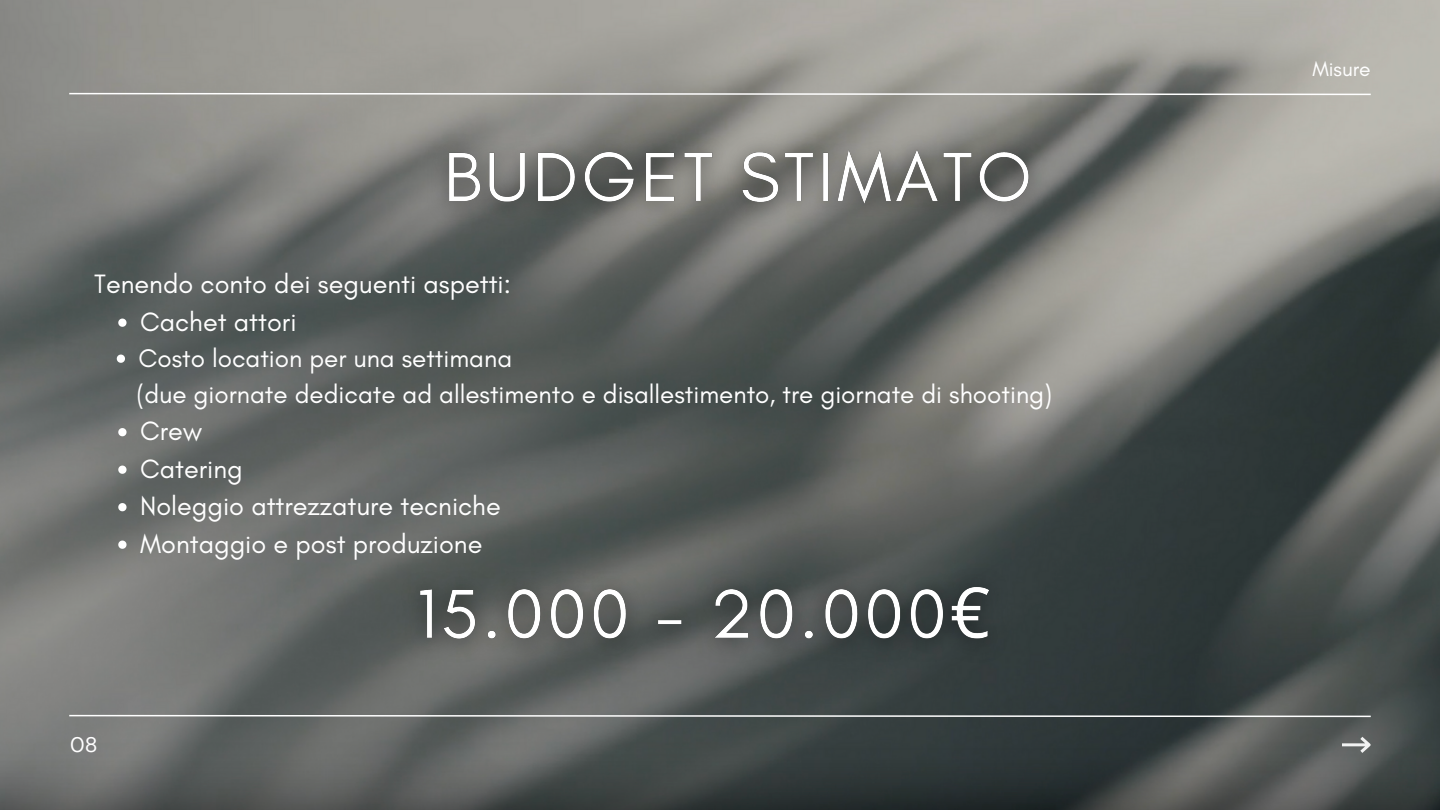
<style>
.page{position:relative;width:1440px;height:810px;background:#fff}
.page>*{position:absolute;margin:0;border:0;box-sizing:border-box;transform-origin:0 0}
.t1{font:27px "Glacial Indifference";color:#fff}
.t2{font:26px "Glacial Indifference";color:#fff}
.t3{font:21px "Glacial Indifference";color:#fff}
.t4{font:21px "DM Sans";color:#fff}
</style>
<div class="page">
<img style="left:0;top:0;width:1440px;height:810px">
<svg style="left:68px;top:714px;width:1304px;height:4px;background:#929595"></svg>
<svg style="left:68px;top:92px;width:1304px;height:4px"></svg>
<svg style="left:1342px;top:737px;width:29px;height:16px"></svg>
<img style="left:420px;top:123px;width:638px;height:113px">
<svg style="left:118px;top:319px;width:9px;height:8px"></svg>
<svg style="left:117px;top:355px;width:8px;height:8px"></svg>
<svg style="left:118px;top:428px;width:9px;height:8px"></svg>
<svg style="left:118px;top:466px;width:9px;height:8px"></svg>
<svg style="left:118px;top:503px;width:9px;height:8px"></svg>
<svg style="left:118px;top:541px;width:9px;height:8px"></svg>
<img style="left:390px;top:560px;width:629px;height:112px">
<p class="t1" style="left:94px;top:267px;width:418px">Tenendo conto dei seguenti aspetti:</p>
<p class="t1" style="left:140px;top:305px;width:158px">Cachet attori</p>
<p class="t2" style="left:138px;top:343px;width:375px">Costo location per una settimana</p>
<p class="t2" style="left:136px;top:379px;width:917px">(due giornate dedicate ad allestimento e disallestimento, tre giornate di shooting)</p>
<p class="t1" style="left:140px;top:414px;width:64px">Crew</p>
<p class="t1" style="left:140px;top:452px;width:104px">Catering</p>
<p class="t1" style="left:140px;top:489px;width:362px">Noleggio attrezzature tecniche</p>
<p class="t1" style="left:140px;top:527px;width:344px">Montaggio e post produzione</p>
<p class="t4" style="left:70px;top:731px;width:29px">08</p>
<p class="t3" style="left:1312px;top:56px;width:60px">Misure</p>
</div>
